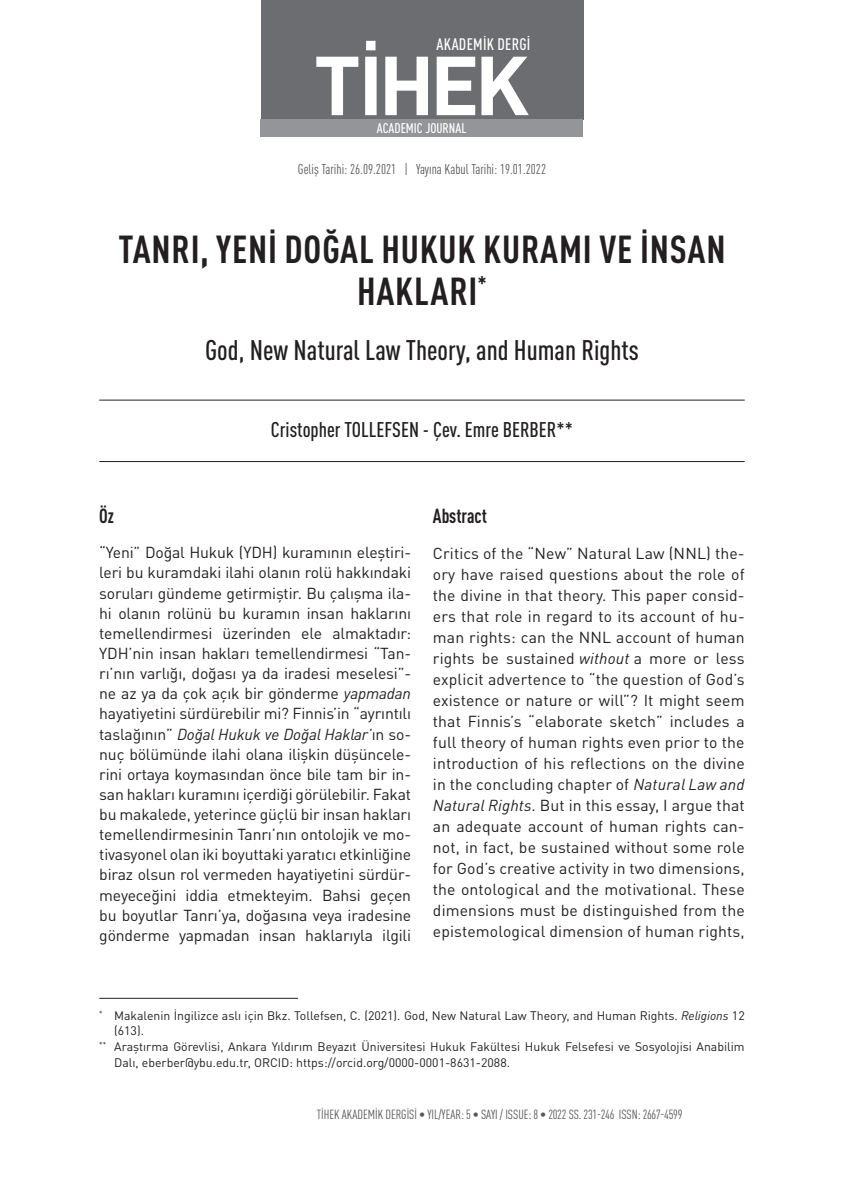
<style>
.page{position:relative;width:844px;height:1191px;background:#fff}
.page>*{position:absolute;margin:0;border:0;box-sizing:border-box;transform-origin:0 0}
.t1{font:700 82.08px "DIN Pro";letter-spacing:-.06em;color:#fff}
.t2{font:700 condensed 38.5px/41.5px "DIN Pro";letter-spacing:.02em;color:#231f20;text-align:center}
.t3{font:500 condensed 28px "DIN Pro";color:#231f20}
.t4{font:500 condensed 21px "DIN Pro";color:#231f20}
.t5{font:700 condensed 20.12px "DIN Pro";color:#231f20;scale:.93 1}
.t6{font:500 condensed 16.45px "DIN Pro";letter-spacing:.02em;color:#fff}
.t7{font:15.75px/20.1px "DIN Pro";letter-spacing:-.01em;color:#231f20;text-align:justify}
.t8{font:condensed 14px "DIN Pro";color:#57585a}
.t9{font:500 condensed 13.83px "DIN Pro";color:#fff}
.t10{font:condensed 13.12px "DIN Pro";color:#57585a}
.t11{font:12.25px "DIN Pro";color:#231f20}
.s1{font-style:italic}
</style>
<div class="page">
<hr style="left:99px;top:998px;width:199px;height:1px;background:#231f20">
<hr style="left:99px;top:400px;width:645px;height:1px;background:#231f20">
<hr style="left:99px;top:461px;width:645px;height:1px;background:#231f20">
<div style="left:260px;top:0;width:323px;height:119px;background:#6c6d70"></div>
<div style="left:260px;top:119px;width:323px;height:17px;background:#939598"></div>
<p class="t6" style="left:436px;top:32px;width:95px">AKADEMİK DERGİ</p>
<h1 class="t1" style="left:314px;top:17px;width:217px">TİHEK</h1>
<p class="t9" style="left:376px;top:118px;width:91px">ACADEMIC JOURNAL</p>
<p class="t8" style="left:298px;top:159px;width:249px">Geliş Tarihi: 26.09.2021 | Yayına Kabul Tarihi: 19.01.2022</p>
<h2 class="t2" style="left:118px;top:225px;width:608px">TANRI, YENİ DOĞAL HUKUK KURAMI VE İNSAN<br>HAKLARI<sup>*</sup></h2>
<h3 class="t3" style="left:205px;top:329px;width:435px">God, New Natural Law Theory, and Human Rights</h3>
<h3 class="t4" style="left:271px;top:414px;width:303px">Cristopher TOLLEFSEN - Çev. Emre BERBER**</h3>
<p class="t5" style="left:99px;top:501px;width:17px">Öz</p>
<p class="t7" style="left:99px;top:541px;width:313px">“Yeni” Doğal Hukuk (YDH) kuramının eleştiri&shy;leri bu kuramdaki ilahi olanın rolü hakkındaki soruları gündeme getirmiştir. Bu çalışma ila&shy;hi olanın rolünü bu kuramın insan haklarını temellendirmesi üzerinden ele almaktadır:<br>YDH’nin insan hakları temellendirmesi “Tan&shy;rı’nın varlığı, doğası ya da iradesi meselesi”- ne az ya da çok açık bir gönderme <span class="s1">yapmadan </span>hayatiyetini sürdürebilir mi? Finnis’in “ayrıntılı taslağının” <span class="s1">Doğal Hukuk ve Doğal Haklar’</span>ın so&shy;nuç bölümünde ilahi olana ilişkin düşüncele&shy;rini ortaya koymasından önce bile tam bir in&shy;san hakları kuramını içerdiği görülebilir. Fakat bu makalede, yeterince güçlü bir insan hakları temellendirmesinin Tanrı’nın ontolojik ve mo&shy;tivasyonel olan iki boyuttaki yaratıcı etkinliğine biraz olsun rol vermeden hayatiyetini sürdür&shy;meyeceğini iddia etmekteyim. Bahsi geçen bu boyutlar Tanrı’ya, doğasına veya iradesine gönderme yapmadan insan haklarıyla ilgili</p>
<p class="t5" style="left:433px;top:501px;width:59px">Abstract</p>
<p class="t7" style="left:433px;top:541px;width:313px;line-height:21px">Critics of the “New” Natural Law (NNL) the&shy;ory have raised questions about the role of the divine in that theory. This paper consid&shy;ers that role in regard to its account of hu&shy;man rights: can the NNL account of human rights be sustained <span class="s1">without</span> a more or less explicit advertence to “the question of God’s existence or nature or will”? It might seem that Finnis’s “elaborate sketch” includes a full theory of human rights even prior to the introduction of his reflections on the divine in the concluding chapter of <span class="s1">Natural Law and Natural Rights</span>. But in this essay, I argue that an adequate account of human rights can&shy;not, in fact, be sustained without some role for God’s creative activity in two dimensions, the ontological and the motivational. These dimensions must be distinguished from the epistemological dimension of human rights,</p>
<p class="t11" style="left:99px;top:1005px;width:646px"><sup>*</sup> Makalenin İngilizce aslı için Bkz. Tollefsen, C. (2021). God, New Natural Law Theory, and Human Rights. <span class="s1">Religions</span> 12</p>
<p class="t11" style="left:114px;top:1021px;width:31px">(613).</p>
<p class="t11" style="left:99px;top:1037px;width:646px"><sup>**</sup> Araştırma Görevlisi, Ankara Yıldırım Beyazıt Üniversitesi Hukuk Fakültesi Hukuk Felsefesi ve Sosyolojisi Anabilim</p>
<p class="t11" style="left:114px;top:1052px;width:397px">Dalı, eberber@ybu.edu.tr, ORCID: https://orcid.org/0000-0001-8631-2088.</p>
<p class="t10" style="left:317px;top:1104px;width:367px">TİHEK AKADEMİK DERGİSİ • YIL/YEAR: 5 • SAYI / ISSUE: 8 • 2022 SS. 231-246 ISSN: 2667-4599</p>
</div>
